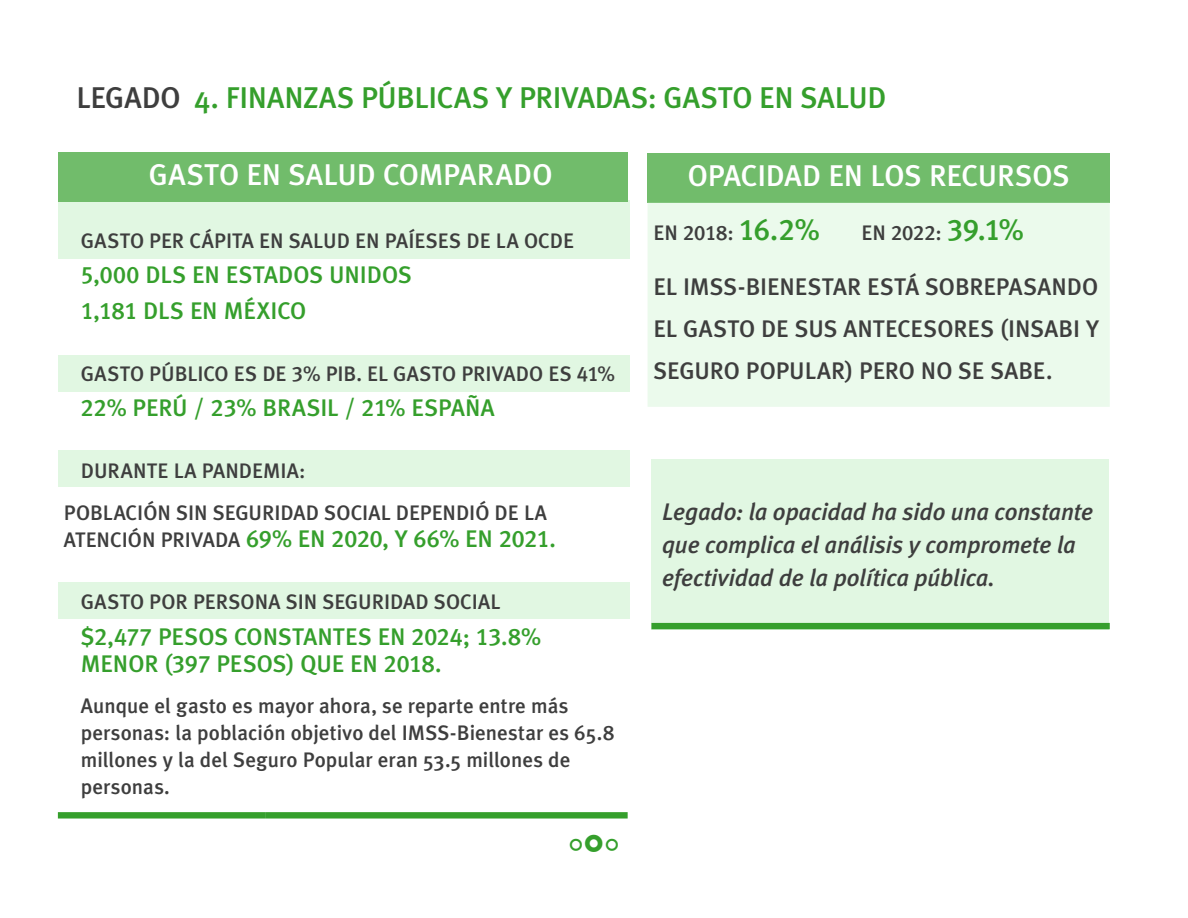
<style>
.page{position:relative;width:1188px;height:918px;background:#fff}
.page>*{position:absolute;margin:0;border:0;box-sizing:border-box;transform-origin:0 0}
.t1{font:500 30px "Meta Plus";letter-spacing:-.01em;color:#359f2c}
.t2{font:30px "Meta Plus Medium Caps";letter-spacing:-.005em;color:#fff}
.t3{font:24px/35.5px "Meta Plus Medium Caps";letter-spacing:-.005em;color:#359f2c}
.t4{font:italic 500 24px/33px "Meta Plus";letter-spacing:-.005em;color:#3e3e3e}
.t5{font:24px/42px "Meta Plus Medium Caps";color:#3e3e3e;text-align:justify}
.t6{font:24px "Fedra Mono Medium Expert";color:#359f2c}
.t7{font:500 21px/27px "Meta Plus";color:#3e3e3e}
.t8{font:21px/41.5px "Meta Plus Medium Caps";color:#3e3e3e}
.s1{color:#3e3e3e}
.s2{font-size:21px;color:#3e3e3e}
.s3{font-size:30px;color:#359f2c}
</style>
<div class="page">
<div style="left:651px;top:459px;width:458px;height:171px;background:#e1f7e2"></div>
<div style="left:648px;top:153px;width:462px;height:50px;background:#71bc6b"></div>
<div style="left:648px;top:203px;width:462px;height:204px;background:#ebfaec"></div>
<div style="left:58px;top:200px;width:571px;height:59px;background:#e1f7e2"></div>
<div style="left:58px;top:355px;width:571px;height:36px;background:#e1f7e2"></div>
<div style="left:58px;top:451px;width:571px;height:36px;background:#e1f7e2"></div>
<div style="left:58px;top:583px;width:571px;height:36px;background:#e1f7e2"></div>
<div style="left:651px;top:623px;width:459px;height:6px;background:#359f2c"></div>
<div style="left:58px;top:152px;width:570px;height:50px;background:#71bc6b"></div>
<div style="left:58px;top:812px;width:208px;height:7px;background:#359f2c"></div>
<div style="left:266px;top:812px;width:362px;height:7px;background:#359f2c"></div>
<h1 class="t1" style="left:76px;top:80px;width:812px"><span class="s1">LEGADO</span> 4. FINANZAS PÚBLICAS Y PRIVADAS: GASTO EN SALUD</h1>
<h1 class="t2" style="left:149px;top:158px;width:405px">GASTO EN SALUD COMPARADO</h1>
<p class="t7" style="left:81px;top:227px;width:495px">GASTO PER CÁPITA EN SALUD EN PAÍESES DE LA OCDE</p>
<p class="t3" style="left:81px;top:257px;width:332px">5,000 DLS EN ESTADOS UNIDOS<br>1,181 DLS EN MÉXICO</p>
<p class="t8" style="left:81px;top:353px;width:536px">GASTO PÚBLICO ES DE 3% PIB. EL GASTO PRIVADO ES 41%</p>
<p class="t3" style="left:81px;top:390px;width:415px">22% PERÚ / 23% BRASIL / 21% ESPAÑA</p>
<p class="t8" style="left:64px;top:450px;width:485px;text-indent:17px">DURANTE LA PANDEMIA:<br>POBLACIÓN SIN SEGURIDAD SOCIAL DEPENDIÓ DE LA</p>
<p class="t3" style="left:64px;top:521px;width:494px"><span class="s2">ATENCIÓN PRIVADA</span> 69% EN 2020, Y 66% EN 2021.</p>
<p class="t8" style="left:81px;top:581px;width:421px">GASTO POR PERSONA SIN SEGURIDAD SOCIAL</p>
<p class="t3" style="left:81px;top:623px;width:462px;line-height:27px">$2,477 PESOS CONSTANTES EN 2024; 13.8%<br>MENOR (397 PESOS) QUE EN 2018.</p>
<p class="t7" style="left:81px;top:692px;width:536px">Aunque el gasto es mayor ahora, se reparte entre más personas: la población objetivo del IMSS-Bienestar es 65.8 millones y la del Seguro Popular eran 53.5 millones de personas.</p>
<p class="t6" style="left:569px;top:828px;width:52px">¶ ¶</p>
<h1 class="t2" style="left:688px;top:158px;width:383px">OPACIDAD EN LOS RECURSOS</h1>
<p class="t8" style="left:654px;top:212px;width:168px">EN 2018: <span class="s3">16.2%</span></p>
<p class="t8" style="left:862px;top:212px;width:164px">EN 2022: <span class="s3">39.1%</span></p>
<p class="t5" style="left:654px;top:265px;width:447px">EL IMSS-BIENESTAR ESTÁ SOBREPASANDO EL GASTO DE SUS ANTECESORES (INSABI Y SEGURO POPULAR) PERO NO SE SABE.</p>
<p class="t4" style="left:662px;top:495px;width:433px">Legado: la opacidad ha sido una constante que complica el análisis y compromete la efectividad de la política pública.</p>
</div>
